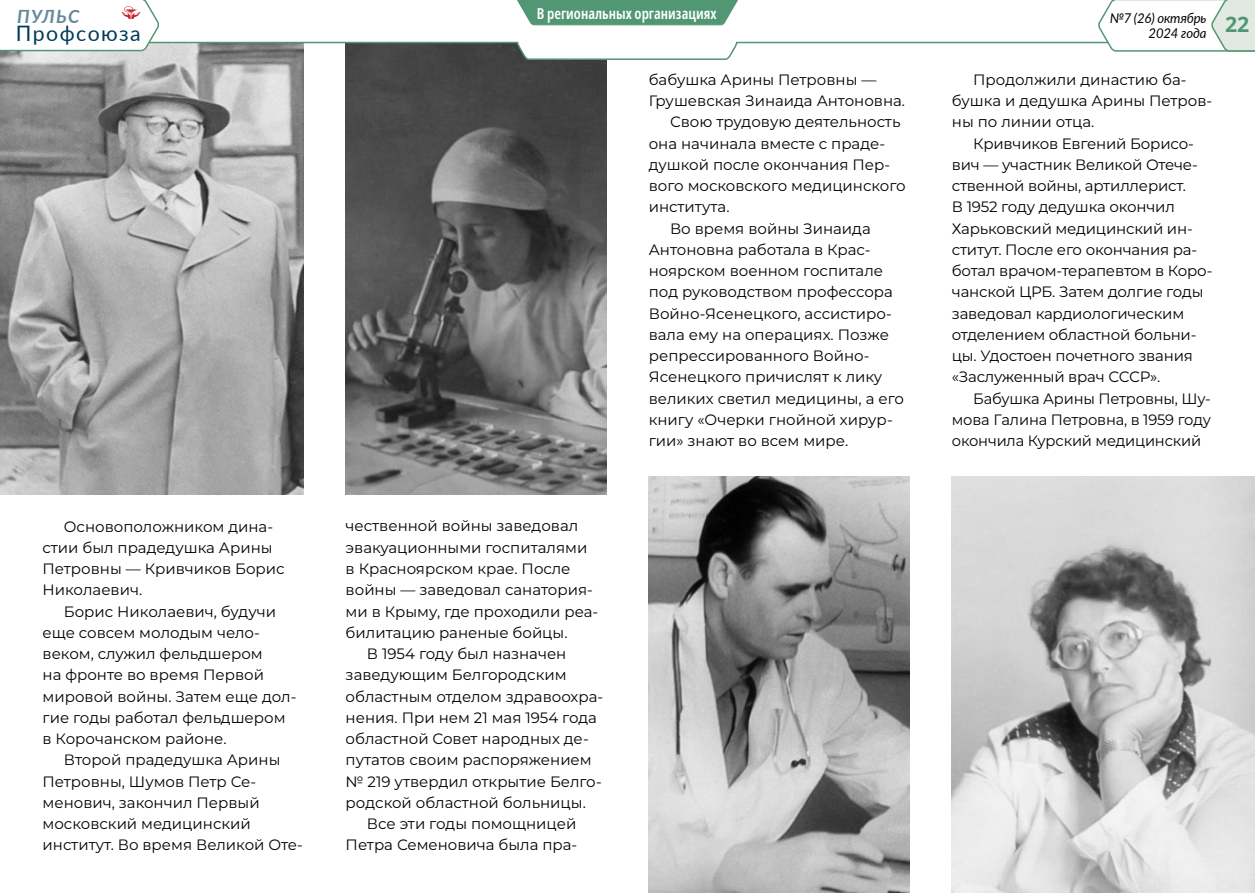
<style>
.page{position:relative;width:1255px;height:893px;background:#fff}
.page>*{position:absolute;margin:0;border:0;box-sizing:border-box;transform-origin:0 0}
.t1{font:21.3px "Lato";letter-spacing:.07em;color:#003b59}
.t2{font:italic 700 18.3px "Lato";letter-spacing:.07em;color:#66899b}
.t3{font:15px/21.3px "Montserrat";color:#000}
.t4{font:600 extra-condensed 15px "Noto Sans";color:#fff}
.t5{font:italic 13.5px/15.3px "Lato";letter-spacing:-.01em;color:#000}
</style>
<div class="page">
<img style="left:0;top:61px;width:303px;height:434px">
<img style="left:648px;top:476px;width:261px;height:417px">
<img style="left:345px;top:61px;width:261px;height:434px">
<img style="left:951px;top:476px;width:303px;height:417px">
<svg style="left:0;top:41px;width:1096px;height:20px"></svg>
<svg style="left:1096px;top:0;width:158px;height:52px"></svg>
<svg style="left:517px;top:0;width:221px;height:26px;background:#60a080"></svg>
<svg style="left:0;top:0;width:161px;height:52px"></svg>
<p class="t2" style="left:17px;top:3px;width:64px">ПУЛЬС</p>
<h1 class="t1" style="left:16px;top:18px;width:126px">Профсоюза</h1>
<p class="t3" style="left:43px;top:515px;width:244px;text-indent:21px">Основоположником дина&shy;стии был прадедушка Арины<br>Петровны — Кривчиков Борис<br>Николаевич.</p>
<p class="t3" style="left:43px;top:600px;width:255px;text-indent:21px">Борис Николаевич, будучи еще совсем молодым чело&shy;веком, служил фельдшером<br>на фронте во время Первой мировой войны. Затем еще дол&shy;гие годы работал фельдшером в Корочанском районе.</p>
<p class="t3" style="left:43px;top:749px;width:262px;text-indent:21px">Второй прадедушка Арины<br>Петровны, Шумов Петр Се&shy;менович, закончил Первый московский медицинский институт. Во время Великой Оте-</p>
<p class="t4" style="left:537px;top:3px;width:181px">В региональных организациях</p>
<p class="t3" style="left:345px;top:515px;width:234px">чественной войны заведовал</p>
<p class="t3" style="left:345px;top:536px;width:243px">эвакуационными госпиталями</p>
<p class="t3" style="left:345px;top:557px;width:226px">в Красноярском крае. После</p>
<p class="t3" style="left:345px;top:579px;width:249px">войны — заведовал санатория-</p>
<p class="t3" style="left:345px;top:600px;width:254px">ми в Крыму, где проходили реа-</p>
<p class="t3" style="left:345px;top:621px;width:223px">билитацию раненые бойцы.</p>
<p class="t3" style="left:367px;top:642px;width:201px">В 1954 году был назначен</p>
<p class="t3" style="left:345px;top:664px;width:222px">заведующим Белгородским</p>
<p class="t3" style="left:345px;top:685px;width:259px">областным отделом здравоохра-</p>
<p class="t3" style="left:345px;top:706px;width:253px">нения. При нем 21 мая 1954 года</p>
<p class="t3" style="left:345px;top:727px;width:244px">областной Совет народных де-</p>
<p class="t3" style="left:345px;top:749px;width:247px">путатов своим распоряжением</p>
<p class="t3" style="left:345px;top:770px;width:257px">№ 219 утвердил открытие Белго-</p>
<p class="t3" style="left:345px;top:791px;width:242px">родской областной больницы.</p>
<p class="t3" style="left:367px;top:812px;width:211px">Все эти годы помощницей</p>
<p class="t3" style="left:345px;top:834px;width:233px">Петра Семеновича была пра-</p>
<p class="t3" style="left:648px;top:68px;width:229px">бабушка Арины Петровны —</p>
<p class="t3" style="left:648px;top:90px;width:258px">Грушевская Зинаида Антоновна.</p>
<p class="t3" style="left:670px;top:111px;width:232px">Свою трудовую деятельность</p>
<p class="t3" style="left:648px;top:132px;width:238px">она начинала вместе с праде-</p>
<p class="t3" style="left:648px;top:153px;width:243px">душкой после окончания Пер-</p>
<p class="t3" style="left:648px;top:175px;width:258px">вого московского медицинского</p>
<p class="t3" style="left:648px;top:196px;width:82px">института.</p>
<p class="t3" style="left:670px;top:217px;width:202px">Во время войны Зинаида</p>
<p class="t3" style="left:648px;top:238px;width:223px">Антоновна работала в Крас-</p>
<p class="t3" style="left:648px;top:260px;width:236px">ноярском военном госпитале</p>
<p class="t3" style="left:648px;top:281px;width:246px">под руководством профессора</p>
<p class="t3" style="left:648px;top:302px;width:244px">Войно--Ясенецкого, ассистиро-</p>
<p class="t3" style="left:648px;top:323px;width:242px">вала ему на операциях. Позже</p>
<p class="t3" style="left:648px;top:345px;width:219px">репрессированного Войно--</p>
<p class="t3" style="left:648px;top:366px;width:235px">Ясенецкого причислят к лику</p>
<p class="t3" style="left:648px;top:387px;width:257px">великих светил медицины, а его</p>
<p class="t3" style="left:648px;top:408px;width:245px">книгу «Очерки гнойной хирур-</p>
<p class="t3" style="left:648px;top:430px;width:201px">гии» знают во всем мире.</p>
<p class="t5" style="left:1148px;top:10px;width:102px;text-indent:-39px">№7 (26) октябрь<br>2024 года <sup>22</sup></p>
<p class="t3" style="left:951px;top:68px;width:262px;text-indent:21px">Продолжили династию ба&shy;бушка и дедушка Арины Петров&shy;ны по линии отца.</p>
<p class="t3" style="left:951px;top:132px;width:262px;text-indent:21px">Кривчиков Евгений Борисо&shy;вич — участник Великой Отече&shy;ственной войны, артиллерист.<br>В 1952 году дедушка окончил<br>Харьковский медицинский ин&shy;ститут. После его окончания ра&shy;ботал врачом--терапевтом в Коро&shy;чанской ЦРБ. Затем долгие годы заведовал кардиологическим отделением областной больни&shy;цы. Удостоен почетного звания «Заслуженный врач СССР».</p>
<p class="t3" style="left:951px;top:387px;width:260px;text-align:justify;text-indent:21px">Бабушка Арины Петровны, Шу&shy;мова Галина Петровна, в 1959 году окончила Курский медицинский</p>
</div>
